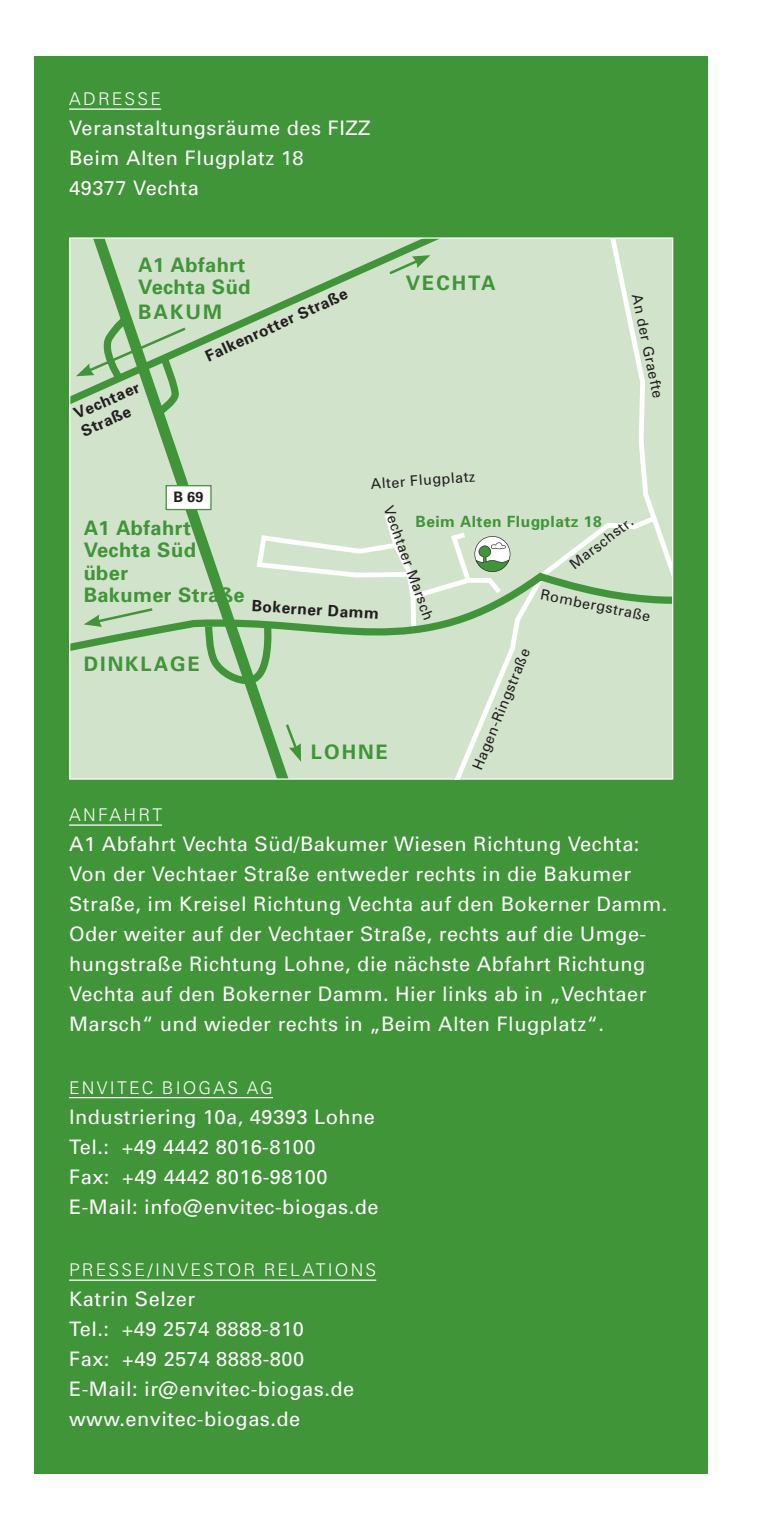
<style>
.page{position:relative;width:766px;height:1531px;background:#fff}
.page>*{position:absolute;margin:0;border:0;box-sizing:border-box;transform-origin:0 0}
.t1{font:20px/30px "Univers";letter-spacing:.025em;color:#fff}
.t2{font:700 20px/22.5px "Univers";letter-spacing:.02em;color:#3f9537}
.t3{font:700 20px "Univers";letter-spacing:.1em;color:#3f9537}
.t4{font:300 17.5px "Univers";letter-spacing:.125em;color:#fff}
.t5{font:700 15.75px/18.8px "Univers";color:#231f20}
.t6{font:700 15.5px "Univers";letter-spacing:.025em;color:#3f9537}
.t7{font:14.5px "Univers";color:#231f20}
.t8{font:700 14.5px "Univers";color:#231f20}
</style>
<div class="page">
<div style="left:34px;top:57px;width:673px;height:1417px;background:#3f9537"></div>
<hr style="left:69px;top:108px;width:92px;height:2px;background:#fff">
<hr style="left:69px;top:824px;width:93px;height:2px;background:#fff">
<hr style="left:69px;top:1097px;width:204px;height:1px;background:#fff">
<hr style="left:69px;top:1279px;width:307px;height:2px;background:#fff">
<div style="left:469px;top:239px;width:202px;height:539px;background:#d2e3cc"></div>
<div style="left:71px;top:691px;width:183px;height:87px;background:#d2e3cc"></div>
<div style="left:71px;top:239px;width:398px;height:452px;background:#d2e3cc"></div>
<div style="left:533px;top:239px;width:138px;height:309px;background:#d2e3cc"></div>
<div style="left:165px;top:485px;width:46px;height:25px;background:#fff;border:1px solid #3f9537"></div>
<svg style="left:71px;top:548px;width:600px;height:133px;background:#c2dabc"></svg>
<svg style="left:254px;top:509px;width:294px;height:270px;background:#cce0c7"></svg>
<svg style="left:76px;top:325px;width:112px;height:51px"></svg>
<svg style="left:84px;top:606px;width:71px;height:21px"></svg>
<svg style="left:386px;top:255px;width:44px;height:21px"></svg>
<p class="t4" style="left:69px;top:89px;width:28px">ADRESSE</p>
<p class="t1" style="left:69px;top:113px;width:303px">Veranstaltungsräume des FIZZ<br>Beim Alten Flugplatz 18<br>49377 Vechta</p>
<p class="t2" style="left:138px;top:253px;width:114px">A1 Abfahrt<br>Vechta Süd</p>
<p class="t5" style="left:202px;top:349px;width:156px;rotate:-25deg">Falkenrotter Straße</p>
<p class="t2" style="left:138px;top:300px;width:85px">BAKUM</p>
<p class="t5" style="left:71px;top:406px;width:72px;rotate:-24deg">Vechtaer<br>Straße</p>
<p class="t2" style="left:405px;top:272px;width:91px">Vechta</p>
<p class="t8" style="left:174px;top:488px;width:31px">B 69</p>
<p class="t7" style="left:370px;top:475px;width:106px;rotate:-4deg">Alter Flugplatz</p>
<p class="t7" style="left:644px;top:292px;width:107px;rotate:78deg">An der Graefte</p>
<p class="t2" style="left:84px;top:516px;width:162px">A1 Abfahrt<br>Vechta Süd über<br>Bakumer Straße</p>
<p class="t7" style="left:396px;top:503px;width:122px;rotate:70deg">Vechtaer Marsch</p>
<p class="t6" style="left:415px;top:512px;width:187px">Beim Alten Flugplatz 18</p>
<p class="t7" style="left:566px;top:559px;width:78px;rotate:-38deg">Marschstr.</p>
<p class="t7" style="left:542px;top:586px;width:113px;rotate:11deg">Rombergstraße</p>
<p class="t5" style="left:252px;top:597px;width:129px;rotate:3deg">Bokerner Damm</p>
<p class="t3" style="left:84px;top:652px;width:115px">Dinklage</p>
<p class="t2" style="left:311px;top:740px;width:78px">LOHNE</p>
<p class="t7" style="left:469px;top:766px;width:131px;rotate:-68deg">Hagen-Ringstraße</p>
<p class="t4" style="left:69px;top:804px;width:28px">ANFAHRT</p>
<p class="t1" style="left:69px;top:829px;width:599px">A1 Abfahrt Vechta Süd/Bakumer Wiesen Richtung Vechta:<br>Von der Vechtaer Straße entweder rechts in die Bakumer Straße, im Kreisel Richtung Vechta auf den Bokerner Damm.<br>Oder weiter auf der Vechtaer Straße, rechts auf die Umge&shy;hungstraße Richtung Lohne, die nächste Abfahrt Richtung Vechta auf den Bokerner Damm. Hier links ab in „Vechtaer Marsch“ und wieder rechts in „Beim Alten Flugplatz“.</p>
<p class="t4" style="left:69px;top:1077px;width:24px">ENVI</p>
<p class="t4" style="left:117px;top:1077px;width:72px">TEC BIOGAS</p>
<p class="t4" style="left:246px;top:1077px;width:28px">AG</p>
<p class="t1" style="left:69px;top:1102px;width:311px">Industriering 10a, 49393 Lohne<br>Tel.: +49 4442 8016-8100<br>Fax: +49 4442 8016-98100<br>E-Mail: info@envitec-biogas.de</p>
<p class="t4" style="left:69px;top:1259px;width:26px">PRESSE</p>
<p class="t4" style="left:148px;top:1259px;width:29px">/INVESTOR</p>
<p class="t4" style="left:263px;top:1259px;width:27px">RELATIONS</p>
<p class="t1" style="left:69px;top:1284px;width:286px">Katrin Selzer<br>Tel.: +49 2574 8888-810<br>Fax: +49 2574 8888-800<br>E-Mail: ir@envitec-biogas.de www.envitec-biogas.de</p>
</div>
